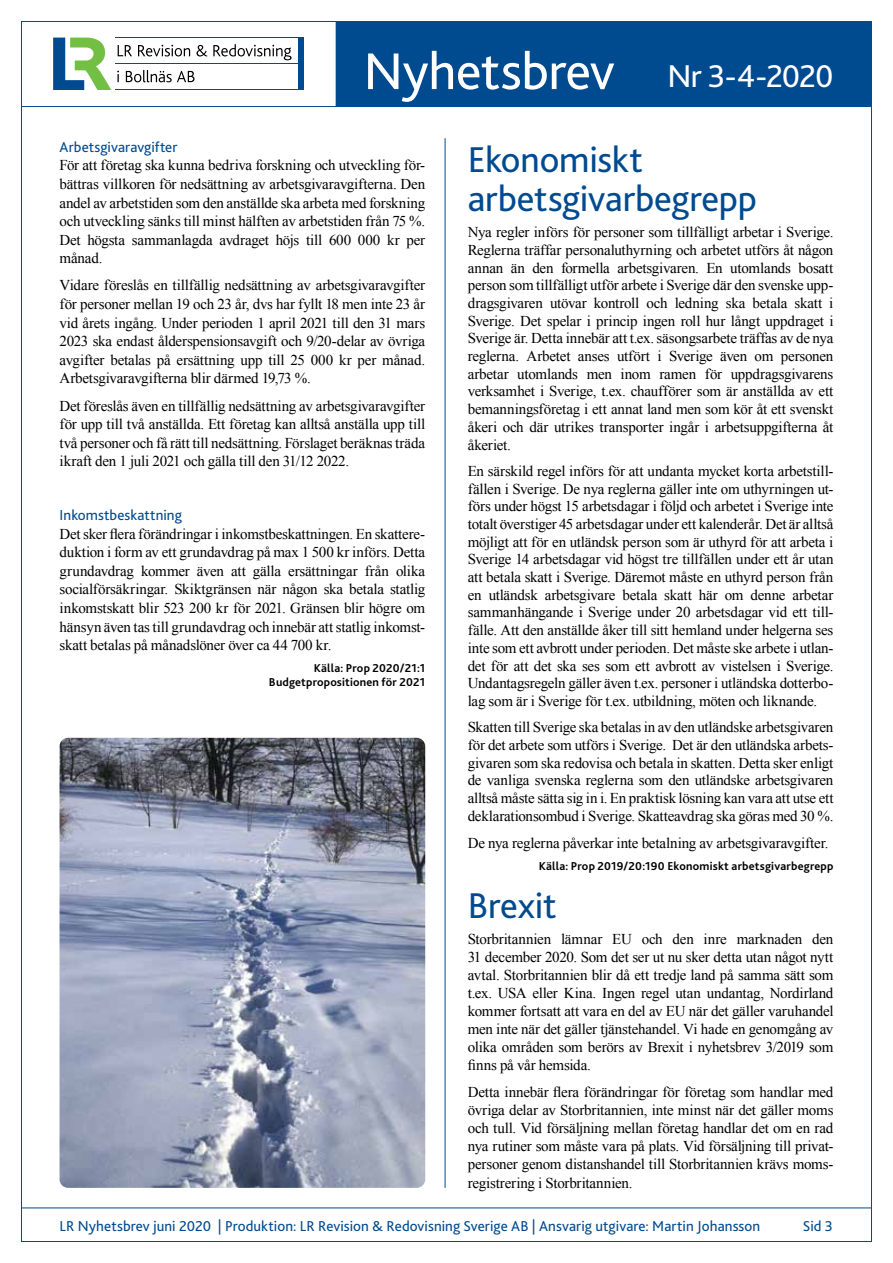
<style>
.page{position:relative;width:893px;height:1263px;background:#fff}
.page>*{position:absolute;margin:0;border:0;box-sizing:border-box;transform-origin:0 0}
.t1{font:54px "Bliss 2";letter-spacing:-.01em;color:#fff}
.t2{font:37.5px/39px "Bliss 2";letter-spacing:-.005em;color:#004a8f}
.t3{font:15px/17.7px "Times New Roman";letter-spacing:-.015em;color:#000;text-align:justify}
.t4{font:15px "Bliss 2";letter-spacing:.005em;color:#004a8f}
.t5{font:700 12px/13.5px "Bliss 2";letter-spacing:.015em;color:#000;text-align:right}
.s1{font-size:33px}
</style>
<div class="page">
<hr style="left:21px;top:106px;width:851px;height:1px;background:#004a8f">
<div style="left:336px;top:21px;width:536px;height:85px;background:#004a8f"></div>
<hr style="left:21px;top:1208px;width:851px;height:1px;background:#004a8f">
<hr style="left:445px;top:138px;width:1px;height:1050px;background:#004a8f">
<img style="left:60px;top:738px;width:365px;height:450px">
<svg style="left:118px;top:45px;width:14px;height:11px"></svg>
<svg style="left:138px;top:45px;width:52px;height:11px"></svg>
<svg style="left:197px;top:45px;width:10px;height:11px"></svg>
<svg style="left:213px;top:44px;width:79px;height:16px"></svg>
<svg style="left:117px;top:71px;width:2px;height:11px"></svg>
<svg style="left:126px;top:70px;width:69px;height:12px"></svg>
<div style="left:299px;top:38px;width:5px;height:52px;background:#004a8f"></div>
<svg style="left:53px;top:38px;width:58px;height:52px"></svg>
<hr style="left:115px;top:38px;width:188px;height:1px;background:#004a8f">
<hr style="left:115px;top:89px;width:188px;height:1px;background:#004a8f">
<hr style="left:115px;top:63px;width:188px;height:1px;background:#004a8f">
<h1 class="t1" style="left:364px;top:38px;width:471px">Nyhetsbrev <span class="s1">Nr 3-4-2020</span></h1>
<p class="t4" style="left:60px;top:137px;width:120px">Arbetsgivaravgifter</p>
<p class="t3" style="left:60px;top:156px;width:367px;line-height:18.6px">För att företag ska kunna bedriva forskning och utveckling för&shy;bättras villkoren för nedsättning av arbetsgivaravgifterna. Den andel av arbetstiden som den anställde ska arbeta med forskning och utveckling sänks till minst hälften av arbetstiden från 75 %.<br>Det högsta sammanlagda avdraget höjs till 600 000 kr per månad.</p>
<p class="t3" style="left:60px;top:276px;width:367px;line-height:18.6px">Vidare föreslås en tillfällig nedsättning av arbetsgivaravgifter för personer mellan 19 och 23 år, dvs har fyllt 18 men inte 23 år vid årets ingång. Under perioden 1 april 2021 till den 31 mars 2023 ska endast ålderspensionsavgift och 9/20-delar av övriga avgifter betalas på ersättning upp till 25 000 kr per månad.<br>Arbetsgivaravgifterna blir därmed 19,73 %.</p>
<p class="t3" style="left:60px;top:396px;width:367px;line-height:18.6px">Det föreslås även en tillfällig nedsättning av arbetsgivaravgifter för upp till två anställda. Ett företag kan alltså anställa upp till två personer och få rätt till nedsättning. Förslaget beräknas träda ikraft den 1 juli 2021 och gälla till den 31/12 2022.</p>
<p class="t4" style="left:60px;top:506px;width:124px">Inkomstbeskattning</p>
<p class="t3" style="left:60px;top:524px;width:367px;line-height:18.6px">Det sker flera förändringar i inkomstbeskattningen. En skattere&shy;duktion i form av ett grundavdrag på max 1 500 kr införs. Detta grundavdrag kommer även att gälla ersättningar från olika socialförsäkringar. Skiktgränsen när någon ska betala statlig inkomstskatt blir 523 200 kr för 2021. Gränsen blir högre om hänsyn även tas till grundavdrag och innebär att statlig inkomst&shy;skatt betalas på månadslöner över ca 44 700 kr.</p>
<p class="t5" style="left:269px;top:661px;width:158px">Källa: Prop 2020/21:1<br>Budgetpropositionen för 2021</p>
<h2 class="t2" style="left:468px;top:139px;width:291px">Ekonomiskt arbetsgivarbegrepp</h2>
<p class="t3" style="left:468px;top:223px;width:367px">Nya regler införs för personer som tillfälligt arbetar i Sverige.<br>Reglerna träffar personaluthyrning och arbetet utförs åt någon annan än den formella arbetsgivaren. En utomlands bosatt person som tillfälligt utför arbete i Sverige där den svenske upp&shy;dragsgivaren utövar kontroll och ledning ska betala skatt i Sverige. Det spelar i princip ingen roll hur långt uppdraget i Sverige är. Detta innebär att t.ex. säsongsarbete träffas av de nya reglerna. Arbetet anses utfört i Sverige även om personen arbetar utomlands men inom ramen för uppdragsgivarens verksamhet i Sverige, t.ex. chaufförer som är anställda av ett bemanningsföretag i ett annat land men som kör åt ett svenskt åkeri och där utrikes transporter ingår i arbetsuppgifterna åt åkeriet.</p>
<p class="t3" style="left:468px;top:462px;width:367px">En särskild regel införs för att undanta mycket korta arbetstill&shy;fällen i Sverige. De nya reglerna gäller inte om uthyrningen ut&shy;förs under högst 15 arbetsdagar i följd och arbetet i Sverige inte totalt överstiger 45 arbetsdagar under ett kalenderår. Det är alltså möjligt att för en utländsk person som är uthyrd för att arbeta i Sverige 14 arbetsdagar vid högst tre tillfällen under ett år utan att betala skatt i Sverige. Däremot måste en uthyrd person från en utländsk arbetsgivare betala skatt här om denne arbetar sammanhängande i Sverige under 20 arbetsdagar vid ett till&shy;fälle. Att den anställde åker till sitt hemland under helgerna ses inte som ett avbrott under perioden. Det måste ske arbete i utlan&shy;det för att det ska ses som ett avbrott av vistelsen i Sverige.<br>Undantagsregeln gäller även t.ex. personer i utländska dotterbo&shy;lag som är i Sverige för t.ex. utbildning, möten och liknande.</p>
<p class="t3" style="left:468px;top:718px;width:367px">Skatten till Sverige ska betalas in av den utländske arbetsgivaren för det arbete som utförs i Sverige. Det är den utländska arbets&shy;givaren som ska redovisa och betala in skatten. Detta sker enligt de vanliga svenska reglerna som den utländske arbetsgivaren alltså måste sätta sig in i. En praktisk lösning kan vara att utse ett deklarationsombud i Sverige. Skatteavdrag ska göras med 30 %.</p>
<p class="t3" style="left:468px;top:834px;width:362px">De nya reglerna påverkar inte betalning av arbetsgivaravgifter.</p>
<p class="t5" style="left:539px;top:859px;width:296px">Källa: Prop 2019/20:190 Ekonomiskt arbetsgivarbegrepp</p>
<h2 class="t2" style="left:468px;top:885px;width:90px">Brexit</h2>
<p class="t3" style="left:468px;top:930px;width:367px">Storbritannien lämnar EU och den inre marknaden den 31 december 2020. Som det ser ut nu sker detta utan något nytt avtal. Storbritannien blir då ett tredje land på samma sätt som t.ex. USA eller Kina. Ingen regel utan undantag, Nordirland kommer fortsatt att vara en del av EU när det gäller varuhandel men inte när det gäller tjänstehandel. Vi hade en genomgång av olika områden som berörs av Brexit i nyhetsbrev 3/2019 som finns på vår hemsida.</p>
<p class="t3" style="left:468px;top:1082px;width:367px;line-height:18.3px">Detta innebär flera förändringar för företag som handlar med övriga delar av Storbritannien, inte minst när det gäller moms och tull. Vid försäljning mellan företag handlar det om en rad nya rutiner som måste vara på plats. Vid försäljning till privat&shy;personer genom distanshandel till Storbritannien krävs moms&shy;registrering i Storbritannien.</p>
<p class="t4" style="left:60px;top:1217px;width:702px">LR Nyhetsbrev juni 2020 | Produktion: LR Revision &amp; Redovisning Sverige AB | Ansvarig utgivare: Martin Johansson</p>
<p class="t4" style="left:803px;top:1217px;width:32px">Sid 3</p>
</div>
